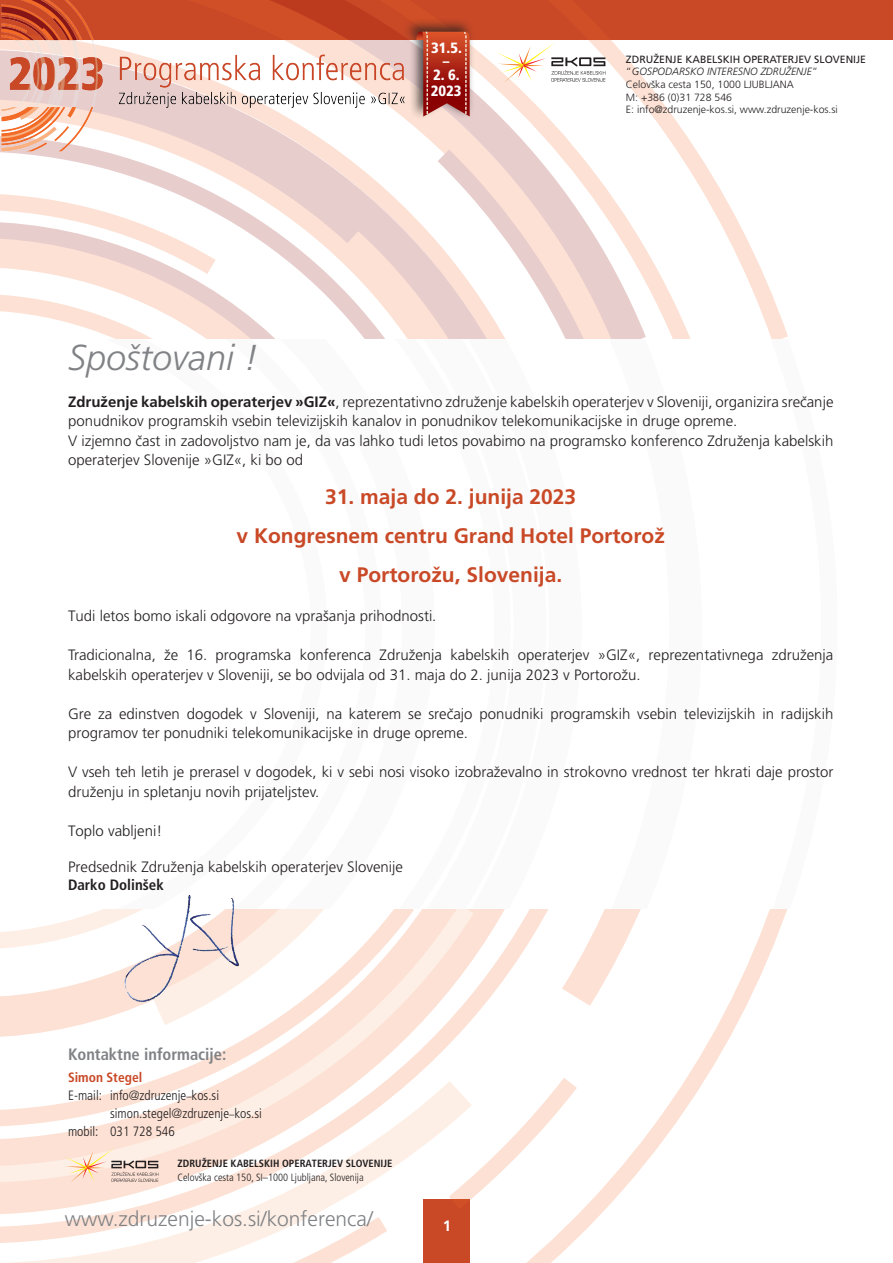
<style>
.page{position:relative;width:893px;height:1263px;background:#fff}
.page>*{position:absolute;margin:0;border:0;box-sizing:border-box;transform-origin:0 0}
.BODY{font:italic 300 36px "Frutiger LT Std";color:#808285}
.BODY-2{font:700 21px/39px "Frutiger LT Std";color:#c94927;text-align:center}
.t1{font:300 21px "Frutiger LT Std";color:#808285}
.podnaslov{font:700 condensed 16.5px "Frutiger LT Std";color:#808285}
.BODY-3{font:300 15px/19.5px "Frutiger LT Std";color:#231f20}
.BODY-4{font:700 condensed 15px "Frutiger LT Std";color:#231f20}
.t2{font:700 15px "Frutiger LT Std";color:#fff}
.t3{font:900 condensed 14.85px/16.4px "Frutiger LT Std";color:#fff}
.BODY-5{font:300 condensed 13.5px "Frutiger LT Std";color:#231f20}
.cena{font:700 condensed 13.5px "Frutiger LT Std";color:#c94927}
.t4{font:900 condensed 13.35px "Frutiger LT Std";color:#fff}
.t5{font:300 10.5px/12.6px "Frutiger LT Std";color:#231f20}
.BODY-6{font:300 condensed 10.5px "Frutiger LT Std";color:#231f20}
.BODY-7{font:700 condensed 10.5px "Frutiger LT Std";color:#231f20}
.s1{font-weight:400}
.s2{font-style:italic}
.s3{font-weight:700}
.s4{font-size:10.5px}
</style>
<div class="page">
<div style="left:0;top:0;width:893px;height:40px;background:#c94927"></div>
<svg style="left:526px;top:909px;width:261px;height:354px"></svg>
<svg style="left:570px;top:1060px;width:23px;height:166px"></svg>
<svg style="left:570px;top:909px;width:103px;height:133px"></svg>
<svg style="left:489px;top:909px;width:81px;height:343px"></svg>
<svg style="left:1px;top:1047px;width:506px;height:216px"></svg>
<svg style="left:1px;top:909px;width:488px;height:282px"></svg>
<svg style="left:709px;top:171px;width:79px;height:168px"></svg>
<svg style="left:673px;top:117px;width:36px;height:222px"></svg>
<svg style="left:413px;top:40px;width:260px;height:299px"></svg>
<svg style="left:420px;top:132px;width:186px;height:207px"></svg>
<svg style="left:307px;top:208px;width:106px;height:131px"></svg>
<svg style="left:1px;top:277px;width:274px;height:62px"></svg>
<svg style="left:1px;top:160px;width:404px;height:117px"></svg>
<img style="left:1px;top:0;width:423px;height:160px">
<div style="left:403px;top:18px;width:72px;height:102px;background:#231f20;opacity:.75"></div>
<svg style="left:416px;top:30px;width:54px;height:87px;background:#ad4235"></svg>
<svg style="left:497px;top:42px;width:108px;height:41px"></svg>
<svg style="left:65px;top:1147px;width:93px;height:36px;background:#ead3c3"></svg>
<img style="left:124px;top:895px;width:114px;height:106px">
<p class="t3" style="left:431px;top:39px;width:32px">31.5.</p>
<p class="t4" style="left:443px;top:54px;width:8px">–</p>
<p class="t3" style="left:431px;top:66px;width:32px">2. 6.<br>2023</p>
<p class="t5" style="left:626px;top:53px;width:242px"><span class="s1">ZDRUŽENJE KABELSKIH OPERATERJEV SLOVENIJE </span>“<span class="s2">GOSPODARSKO INTERESNO ZDRUŽENJE</span>”<br>Celovška cesta 150, 1000 LJUBLJANA<br>M: +386 (0)31 728 546<br>E: info@zdruzenje-kos.si, www.zdruzenje-kos.si</p>
<p class="BODY" style="left:68px;top:337px;width:192px">Spoštovani !</p>
<p class="BODY-3" style="left:68px;top:392px;width:767px"><span class="s3">Združenje kabelskih operaterjev »GIZ«</span>, reprezentativno združenje kabelskih operaterjev v Sloveniji, organizira srečanje ponudnikov programskih vsebin televizijskih kanalov in ponudnikov telekomunikacijske in druge opreme.</p>
<p class="BODY-3" style="left:68px;top:431px;width:767px">V izjemno čast in zadovoljstvo nam je, da vas lahko tudi letos povabimo na programsko konferenco Združenja kabelskih operaterjev Slovenije »GIZ«, ki bo od</p>
<p class="BODY-2" style="left:237px;top:477px;width:430px">31. maja do 2. junija 2023<br>v Kongresnem centru Grand Hotel Portorož v Portorožu, Slovenija.</p>
<p class="BODY-3" style="left:68px;top:606px;width:370px">Tudi letos bomo iskali odgovore na vprašanja prihodnosti.</p>
<p class="BODY-3" style="left:68px;top:645px;width:767px">Tradicionalna, že 16. programska konferenca Združenja kabelskih operaterjev »GIZ«, reprezentativnega združenja kabelskih operaterjev v Sloveniji, se bo odvijala od 31. maja do 2. junija 2023 v Portorožu.</p>
<p class="BODY-3" style="left:68px;top:704px;width:767px">Gre za edinstven dogodek v Sloveniji, na katerem se srečajo ponudniki programskih vsebin televizijskih in radijskih programov ter ponudniki telekomunikacijske in druge opreme.</p>
<p class="BODY-3" style="left:68px;top:762px;width:767px">V vseh teh letih je prerasel v dogodek, ki v sebi nosi visoko izobraževalno in strokovno vrednost ter hkrati daje prostor druženju in spletanju novih prijateljstev.</p>
<p class="BODY-3" style="left:68px;top:821px;width:96px">Toplo vabljeni!</p>
<p class="BODY-3" style="left:68px;top:857px;width:337px">Predsednik Združenja kabelskih operaterjev Slovenije</p>
<p class="BODY-4" style="left:68px;top:876px;width:97px">Darko Dolinšek</p>
<p class="podnaslov" style="left:68px;top:1044px;width:160px">Kontaktne informacije:</p>
<p class="cena" style="left:68px;top:1069px;width:76px">Simon Stegel</p>
<p class="BODY-5" style="left:68px;top:1087px;width:153px">E-mail: info@zdruzenje<span class="s4">–</span>kos.si</p>
<p class="BODY-5" style="left:110px;top:1105px;width:153px">simon.stegel@zdruzenje<span class="s4">–</span>kos.si</p>
<p class="BODY-5" style="left:68px;top:1123px;width:108px">mobil: 031 728 546</p>
<p class="BODY-7" style="left:178px;top:1157px;width:216px">ZDRUŽENJE KABELSKIH OPERATERJEV SLOVENIJE</p>
<p class="BODY-6" style="left:178px;top:1171px;width:188px">Celovška cesta 150, SI–1000 Ljubljana, Slovenija</p>
<p class="t1" style="left:65px;top:1206px;width:310px">www.zdruzenje-kos.si/konferenca/</p>
<p class="t2" style="left:443px;top:1216px;width:10px">1</p>
</div>
